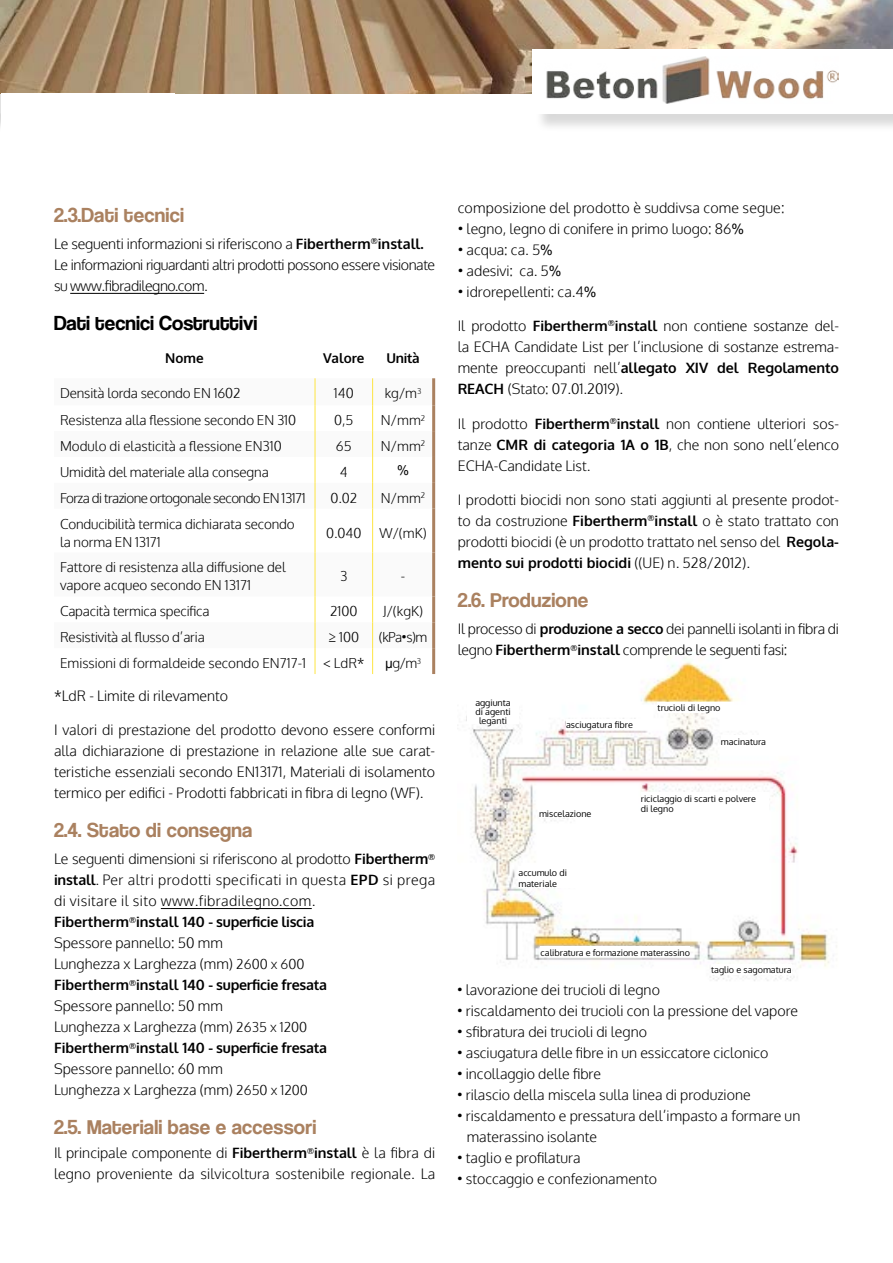
<style>
.page{position:relative;width:893px;height:1263px;background:#fff}
.page>*{position:absolute;margin:0;border:0;box-sizing:border-box;transform-origin:0 0}
.t1{font:21px "Coolvetica Rg";letter-spacing:.01em;color:#aa8160}
.t2{font:21px "Coolvetica Rg";color:#000}
.t3{font:300 14.25px/21px "Oxygen";color:#000;text-align:justify}
.t4{font:300 14.25px/21px "Oxygen";letter-spacing:-.03em;color:#000}
.t5{font:300 14.25px/21px "Oxygen";letter-spacing:-.02em;color:#000}
.t6{font:300 13.5px/18px "Oxygen";letter-spacing:-.01em;color:#000}
.t7{font:300 13.5px "Oxygen";letter-spacing:-.04em;color:#000}
.t8{font:700 13.5px "Oxygen";letter-spacing:-.005em;color:#000}
.t9{font:13.5px "Arial";color:#000}
.t10{font:9px/9px "Oxygen";color:#000}
.s1{font-weight:700}
.s2{font-family:"Arial";font-weight:400}
.s3{font-size:13.5px}
</style>
<div class="page">
<img style="left:466px;top:652px;width:371px;height:329px">
<div style="left:658px;top:702px;width:76px;height:11px;background:#fff"></div>
<div style="left:721px;top:735px;width:76px;height:10px;background:#fff"></div>
<div style="left:566px;top:719px;width:76px;height:10px;background:#fff"></div>
<div style="left:467px;top:696px;width:52px;height:28px;background:#fff"></div>
<div style="left:539px;top:807px;width:76px;height:11px;background:#fff"></div>
<div style="left:641px;top:792px;width:128px;height:22px;background:#fff"></div>
<div style="left:519px;top:866px;width:58px;height:21px;background:#fff"></div>
<div style="left:541px;top:946px;width:149px;height:11px;background:#fff"></div>
<div style="left:711px;top:964px;width:81px;height:11px;background:#fff"></div>
<hr style="left:70px;top:293px;width:134px;height:1px;background:#000">
<svg style="left:314px;top:378px;width:60px;height:270px"></svg>
<svg style="left:315px;top:378px;width:1px;height:131px"></svg>
<hr style="left:315px;top:509px;width:1px;height:43px;background:#fee542">
<hr style="left:315px;top:552px;width:1px;height:44px;background:#fee542">
<svg style="left:315px;top:596px;width:1px;height:78px"></svg>
<svg style="left:372px;top:378px;width:1px;height:131px"></svg>
<hr style="left:372px;top:509px;width:1px;height:43px;background:#fee542">
<hr style="left:372px;top:552px;width:1px;height:44px;background:#fee542">
<svg style="left:372px;top:596px;width:1px;height:78px"></svg>
<hr style="left:432px;top:378px;width:3px;height:27px;background:#aa8160">
<hr style="left:432px;top:405px;width:3px;height:26px;background:#aa8160">
<hr style="left:432px;top:431px;width:3px;height:26px;background:#aa8160">
<hr style="left:432px;top:457px;width:3px;height:26px;background:#aa8160">
<hr style="left:432px;top:483px;width:3px;height:26px;background:#aa8160">
<hr style="left:432px;top:509px;width:3px;height:43px;background:#aa8160">
<hr style="left:432px;top:552px;width:3px;height:44px;background:#aa8160">
<hr style="left:432px;top:596px;width:3px;height:26px;background:#aa8160">
<hr style="left:432px;top:622px;width:3px;height:26px;background:#aa8160">
<hr style="left:432px;top:648px;width:3px;height:26px;background:#aa8160">
<hr style="left:161px;top:908px;width:151px;height:1px;background:#000">
<img style="left:0;top:0;width:893px;height:94px">
<div style="left:535px;top:52px;width:358px;height:81px;background:#000;opacity:.15"></div>
<div style="left:533px;top:49px;width:360px;height:64px;background:#fff"></div>
<img style="left:546px;top:57px;width:293px;height:46px">
<h1 class="t1" style="left:54px;top:203px;width:132px">2.3.Dati tecnici</h1>
<p class="t4" style="left:54px;top:234px;width:383px">Le seguenti informazioni si riferiscono a <span class="s1">Fibertherm</span><sup>®</sup><span class="s1">install.<br></span>Le informazioni riguardanti altri prodotti possono essere visionate su www.fibradilegno.com.</p>
<h1 class="t2" style="left:54px;top:310px;width:205px">Dati tecnici Costruttivi</h1>
<p class="t8" style="left:165px;top:350px;width:40px">Nome</p>
<p class="t8" style="left:323px;top:350px;width:43px">Valore</p>
<p class="t8" style="left:387px;top:350px;width:35px">Unità</p>
<p class="t6" style="left:60px;top:385px;width:182px">Densità lorda secondo EN 1602</p>
<p class="t6" style="left:334px;top:385px;width:21px">140</p>
<p class="t6" style="left:385px;top:385px;width:38px">kg/m<sup>3</sup></p>
<p class="t6" style="left:60px;top:412px;width:238px">Resistenza alla flessione secondo EN 310</p>
<p class="t6" style="left:334px;top:412px;width:21px">0,5</p>
<p class="t6" style="left:381px;top:412px;width:46px">N/mm<sup>2</sup></p>
<p class="t6" style="left:60px;top:437px;width:223px">Modulo di elasticità a flessione EN310</p>
<p class="t6" style="left:336px;top:437px;width:17px">65</p>
<p class="t6" style="left:381px;top:437px;width:46px">N/mm<sup>2</sup></p>
<p class="t6" style="left:60px;top:463px;width:210px">Umidità del materiale alla consegna</p>
<p class="t6" style="left:340px;top:463px;width:9px">4</p>
<p class="t9" style="left:397px;top:461px;width:14px">%</p>
<p class="t7" style="left:60px;top:489px;width:247px">Forza di trazione ortogonale secondo EN 13171</p>
<p class="t6" style="left:330px;top:489px;width:28px">0.02</p>
<p class="t6" style="left:381px;top:489px;width:46px">N/mm<sup>2</sup></p>
<p class="t6" style="left:60px;top:515px;width:236px">Conducibilità termica dichiarata secondo la norma EN 13171</p>
<p class="t6" style="left:326px;top:524px;width:37px">0.040</p>
<p class="t6" style="left:380px;top:524px;width:49px">W/(mK)</p>
<p class="t6" style="left:60px;top:559px;width:227px">Fattore di resistenza alla diffusione del vapore acqueo secondo EN 13171</p>
<p class="t6" style="left:340px;top:568px;width:9px">3</p>
<p class="t6" style="left:401px;top:568px;width:6px">-</p>
<p class="t6" style="left:60px;top:603px;width:151px">Capacità termica specifica</p>
<p class="t6" style="left:330px;top:603px;width:29px">2100</p>
<p class="t6" style="left:383px;top:603px;width:41px">J/(kgK)</p>
<p class="t6" style="left:60px;top:629px;width:146px">Resistività al flusso d’aria</p>
<p class="t6" style="left:328px;top:629px;width:32px">≥ 100</p>
<p class="t6" style="left:379px;top:629px;width:50px">(kPa•s)m</p>
<p class="t6" style="left:60px;top:654px;width:248px">Emissioni di formaldeide secondo EN717-1</p>
<p class="t6" style="left:323px;top:654px;width:43px">&lt; LdR*</p>
<p class="t6" style="left:385px;top:654px;width:37px"><span class="s2">μ</span>g/m<sup>3</sup></p>
<p class="t3" style="left:54px;top:686px;width:176px">*LdR - Limite di rilevamento</p>
<p class="t3" style="left:54px;top:720px;width:383px">I valori di prestazione del prodotto devono essere conformi alla dichiarazione di prestazione in relazione alle sue carat&shy;teristiche essenziali secondo EN13171, Materiali di isolamento termico per edifici - Prodotti fabbricati in fibra di legno (WF).</p>
<h1 class="t1" style="left:54px;top:818px;width:200px">2.4. Stato di consegna</h1>
<p class="t3" style="left:54px;top:849px;width:383px;text-align:left">Le seguenti dimensioni si riferiscono al prodotto <span class="s1">Fibertherm</span><sup>® </sup><span class="s1">install</span>. Per altri prodotti specificati in questa <span class="s1">EPD</span> si prega di visitare il sito www.fibradilegno.com.<br><span class="s1">Fibertherm</span><sup>®</sup><span class="s1">install 140 - superficie liscia<br></span>Spessore pannello: 50 mm<br>Lunghezza x Larghezza (mm) <span class="s3">2600 x 600<br></span><span class="s1">Fibertherm</span><sup>®</sup><span class="s1">install 140 - superficie fresata<br></span>Spessore pannello: 50 mm<br>Lunghezza x Larghezza (mm) <span class="s3">2635 x 1200<br></span><span class="s1">Fibertherm</span><sup>®</sup><span class="s1">install 140 - superficie fresata<br></span>Spessore pannello: 60 mm<br>Lunghezza x Larghezza (mm) <span class="s3">2650 x 1200</span></p>
<h1 class="t1" style="left:54px;top:1115px;width:264px">2.5. Materiali base e accessori</h1>
<p class="t3" style="left:54px;top:1143px;width:383px">Il principale componente di <span class="s1">Fibertherm</span><sup>®</sup><span class="s1">install</span> è la fibra di legno proveniente da silvicoltura sostenibile regionale. La</p>
<p class="t3" style="left:458px;top:197px;width:328px">composizione del prodotto è suddivsa come segue:</p>
<p class="t3" style="left:458px;top:218px;width:288px">• legno, legno di conifere in primo luogo: 86<span class="s2">%</span></p>
<p class="t3" style="left:458px;top:239px;width:97px">• acqua: ca. 5<span class="s2">%</span></p>
<p class="t3" style="left:458px;top:260px;width:105px">• adesivi: ca. 5<span class="s2">%</span></p>
<p class="t3" style="left:458px;top:281px;width:140px">• idrorepellenti: ca.4<span class="s2">%</span></p>
<p class="t3" style="left:458px;top:316px;width:383px">Il prodotto <span class="s1">Fibertherm</span><sup>®</sup><span class="s1">install</span> non contiene sostanze del&shy;la ECHA Candidate List per l’inclusione di sostanze estrema&shy;mente preoccupanti nell’<span class="s1">allegato XIV del Regolamento REACH</span> (Stato: 07.01.2019).</p>
<p class="t3" style="left:458px;top:413px;width:383px">Il prodotto <span class="s1">Fibertherm</span><sup>®</sup><span class="s1">install</span> non contiene ulteriori sos&shy;tanze <span class="s1">CMR di categoria 1A o 1B</span>, che non sono nell’elenco ECHA-Candidate List.</p>
<p class="t3" style="left:458px;top:490px;width:383px">I prodotti biocidi non sono stati aggiunti al presente prodot&shy;to da costruzione <span class="s1">Fibertherm</span><sup>®</sup><span class="s1">install</span> o è stato trattato con prodotti biocidi (è un prodotto trattato nel senso del <span class="s1">Regola&shy;mento sui prodotti biocidi</span> ((UE) n. 528/2012).</p>
<h1 class="t1" style="left:458px;top:588px;width:132px">2.6. Produzione</h1>
<p class="t5" style="left:458px;top:619px;width:383px">Il processo di <span class="s1">produzione a secco</span> dei pannelli isolanti in fibra di legno <span class="s1">Fibertherm</span><sup>®</sup><span class="s1">install</span> comprende le seguenti fasi:</p>
<p class="t10" style="left:475px;top:698px;width:37px;text-align:center">aggiunta di agenti leganti</p>
<p class="t10" style="left:566px;top:720px;width:68px">asciugatura fibre</p>
<p class="t10" style="left:658px;top:703px;width:64px">trucioli di legno</p>
<p class="t10" style="left:721px;top:737px;width:47px">macinatura</p>
<p class="t10" style="left:539px;top:809px;width:54px">miscelazione</p>
<p class="t10" style="left:641px;top:793px;width:117px;line-height:10.5px">riciclaggio di scarti e polvere di legno</p>
<p class="t10" style="left:519px;top:868px;width:50px;line-height:10.5px">accumulo di materiale</p>
<p class="t10" style="left:541px;top:948px;width:151px">calibratura e formazione materassino</p>
<p class="t10" style="left:711px;top:966px;width:82px">taglio e sagomatura</p>
<p class="t3" style="left:457px;top:979px;width:204px">• lavorazione dei trucioli di legno</p>
<p class="t3" style="left:457px;top:1000px;width:343px">• riscaldamento dei trucioli con la pressione del vapore</p>
<p class="t3" style="left:457px;top:1021px;width:191px">• sfibratura dei trucioli di legno</p>
<p class="t3" style="left:457px;top:1042px;width:313px">• asciugatura delle fibre in un essiccatore ciclonico</p>
<p class="t3" style="left:457px;top:1063px;width:146px">• incollaggio delle fibre</p>
<p class="t3" style="left:457px;top:1084px;width:295px">• rilascio della miscela sulla linea di produzione</p>
<p class="t3" style="left:467px;top:1105px;width:335px;text-indent:-10px">• riscaldamento e pressatura dell’impasto a formare un materassino isolante</p>
<p class="t3" style="left:457px;top:1147px;width:125px">• taglio e profilatura</p>
<p class="t3" style="left:457px;top:1168px;width:201px">• stoccaggio e confezionamento</p>
</div>
